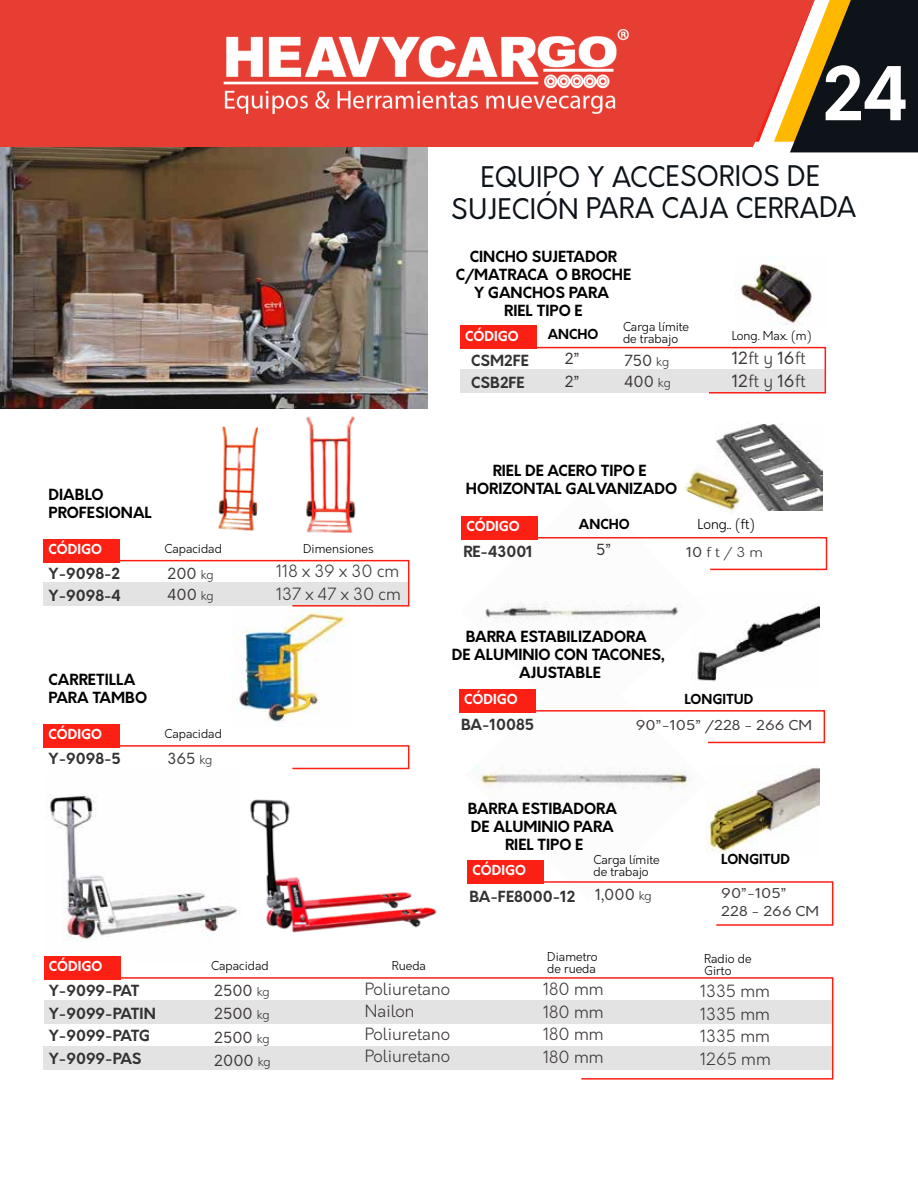
<style>
.page{position:relative;width:918px;height:1188px;background:#fff}
.page>*{position:absolute;margin:0;border:0;box-sizing:border-box;transform-origin:0 0}
.t1{font:700 72.15px "Orkney";color:#fff}
.t2{font:27.75px/31.7px "Orkney";letter-spacing:-.005em;color:#0d1319;text-align:center;scale:.96 1}
.t3{font:300 16.5px/22.5px "Orkney";color:#3d3938}
.t4{font:700 15px/18px "Orkney";color:#000;text-align:center}
.t5{font:700 15px/22.5px "Orkney";color:#333}
.t6{font:15px/23.2px "Orkney";color:#3d3938}
.t7{font:700 15px/22.5px "Orkney";letter-spacing:-.05em;color:#333}
.t8{font:15px/22.5px "Orkney";color:#333}
.t9{font:700 13.5px "Orkney";color:#fff}
.t10{font:700 13.5px "Orkney";color:#000}
.t11{font:300 13.5px "Orkney";color:#000}
.t12{font:13.35px/18.6px "Orkney";color:#3d3938;scale:1.13 1}
.t13{font:300 13.35px "Orkney";color:#3d3938;scale:1.13 1}
.t14{font:300 12px/12px "Orkney";color:#000}
.s1{font-weight:300;font-size:12px}
.s2{font-weight:400}
</style>
<div class="page">
<img style="left:49px;top:795px;width:190px;height:147px">
<img style="left:707px;top:766px;width:113px;height:86px">
<img style="left:467px;top:765px;width:240px;height:115px">
<img style="left:708px;top:605px;width:112px;height:77px">
<img style="left:485px;top:601px;width:223px;height:80px">
<img style="left:735px;top:257px;width:77px;height:69px">
<svg style="left:790px;top:0;width:128px;height:152px;background:#26261b"></svg>
<img style="left:0;top:147px;width:427px;height:262px">
<div style="left:460px;top:326px;width:77px;height:23px;background:#fb1f14"></div>
<svg style="left:460px;top:346px;width:367px;height:48px"></svg>
<div style="left:461px;top:516px;width:77px;height:23px;background:#fb1f14"></div>
<svg style="left:461px;top:537px;width:367px;height:34px"></svg>
<img style="left:715px;top:424px;width:107px;height:87px">
<img style="left:683px;top:462px;width:64px;height:51px">
<div style="left:459px;top:689px;width:77px;height:23px;background:#fb1f14"></div>
<svg style="left:459px;top:710px;width:367px;height:34px"></svg>
<div style="left:468px;top:860px;width:76px;height:23px;background:#fb1f14"></div>
<svg style="left:467px;top:880px;width:367px;height:46px"></svg>
<div style="left:44px;top:539px;width:76px;height:23px;background:#fb1f14"></div>
<svg style="left:43px;top:559px;width:367px;height:48px"></svg>
<img style="left:218px;top:426px;width:42px;height:105px">
<img style="left:306px;top:416px;width:50px;height:117px">
<div style="left:44px;top:724px;width:76px;height:23px;background:#fb1f14"></div>
<svg style="left:43px;top:744px;width:367px;height:26px"></svg>
<img style="left:232px;top:609px;width:116px;height:113px">
<div style="left:44px;top:956px;width:77px;height:23px;background:#fb1f14"></div>
<svg style="left:43px;top:977px;width:791px;height:103px"></svg>
<img style="left:250px;top:799px;width:187px;height:134px">
<div style="left:0;top:0;width:814px;height:147px;background:#e63e32"></div>
<img style="left:223px;top:29px;width:406px;height:86px">
<h1 class="t1" style="left:822px;top:45px;width:88px">24</h1>
<p class="t4" style="left:49px;top:486px;width:105px;text-align:left">DIABLO<br>PROFESIONAL</p>
<p class="t9" style="left:49px;top:540px;width:55px">CÓDIGO</p>
<p class="t14" style="left:164px;top:542px;width:59px">Capacidad</p>
<p class="t5" style="left:49px;top:562px;width:74px">Y-9098-2<br>Y-9098-4</p>
<p class="t6" style="left:167px;top:563px;width:48px;line-height:21px">200 <span class="s1">kg<br></span>400 <span class="s1">kg</span></p>
<p class="t4" style="left:49px;top:671px;width:100px;text-align:left">CARRETILLA<br>PARA TAMBO</p>
<p class="t9" style="left:49px;top:725px;width:55px">CÓDIGO</p>
<p class="t14" style="left:164px;top:728px;width:59px">Capacidad</p>
<p class="t5" style="left:49px;top:748px;width:74px">Y-9098-5</p>
<p class="t6" style="left:167px;top:747px;width:46px">365 <span class="s1">kg</span></p>
<p class="t14" style="left:303px;top:543px;width:72px">Dimensiones</p>
<p class="t3" style="left:276px;top:560px;width:126px">118 x 39 x 30 cm<br>137 x 47 x 30 cm</p>
<h2 class="t2" style="left:451px;top:161px;width:424px">EQUIPO Y ACCESORIOS DE<br>SUJECIÓN PARA CAJA CERRADA</h2>
<p class="t4" style="left:456px;top:248px;width:177px">CINCHO SUJETADOR<br>C/MATRACA O BROCHE<br>Y GANCHOS PARA<br>RIEL TIPO E</p>
<p class="t9" style="left:465px;top:327px;width:55px">CÓDIGO</p>
<p class="t10" style="left:548px;top:325px;width:52px">ANCHO</p>
<p class="t14" style="left:623px;top:320px;width:68px">Carga límite de trabajo</p>
<p class="t5" style="left:471px;top:349px;width:59px">CSM2FE<br>CSB2FE</p>
<p class="t8" style="left:565px;top:348px;width:16px">2”<br>2”</p>
<p class="t6" style="left:625px;top:350px;width:48px;line-height:21px">750 <span class="s1">kg<br></span>400 <span class="s1">kg</span></p>
<p class="t14" style="left:732px;top:330px;width:81px">Long. Max. (m)</p>
<p class="t3" style="left:732px;top:347px;width:76px"><span class="s2">12</span>ft y <span class="s2">16</span>ft<br><span class="s2">12</span>ft y <span class="s2">16</span>ft</p>
<p class="t4" style="left:466px;top:462px;width:213px">RIEL DE ACERO TIPO E<br>HORIZONTAL GALVANIZADO</p>
<p class="t9" style="left:466px;top:517px;width:55px">CÓDIGO</p>
<p class="t10" style="left:579px;top:515px;width:52px">ANCHO</p>
<p class="t5" style="left:463px;top:541px;width:71px">RE-43001</p>
<p class="t8" style="left:596px;top:538px;width:17px">5”</p>
<p class="t13" style="left:686px;top:544px;width:69px"><span class="s2">10</span> f t / 3 m</p>
<p class="t11" style="left:698px;top:516px;width:59px">Long.. (ft)</p>
<p class="t4" style="left:452px;top:628px;width:214px">BARRA ESTABILIZADORA<br>DE ALUMINIO CON TACONES,<br>AJUSTABLE</p>
<p class="t9" style="left:464px;top:690px;width:55px">CÓDIGO</p>
<p class="t10" style="left:685px;top:690px;width:70px">LONGITUD</p>
<p class="t5" style="left:461px;top:714px;width:74px">BA-10085</p>
<p class="t12" style="left:636px;top:717px;width:157px">90”-105” /228 - 266 CM</p>
<p class="t4" style="left:468px;top:800px;width:151px">BARRA ESTIBADORA<br>DE ALUMINIO PARA<br>RIEL TIPO E</p>
<p class="t9" style="left:473px;top:861px;width:55px">CÓDIGO</p>
<p class="t10" style="left:721px;top:850px;width:70px">LONGITUD</p>
<p class="t14" style="left:594px;top:854px;width:68px">Carga límite de trabajo</p>
<p class="t6" style="left:595px;top:883px;width:58px">1,000 <span class="s1">kg</span></p>
<p class="t5" style="left:470px;top:885px;width:107px">BA-FE8000-12</p>
<p class="t12" style="left:721px;top:884px;width:88px">90”-105”<br>228 - 266 CM</p>
<p class="t9" style="left:49px;top:957px;width:55px">CÓDIGO</p>
<p class="t14" style="left:211px;top:960px;width:59px">Capacidad</p>
<p class="t7" style="left:49px;top:980px;width:108px">Y-9099-PAT<br>Y-9099-PATIN<br>Y-9099-PATG<br>Y-9099-PAS</p>
<p class="t6" style="left:214px;top:979px;width:58px;text-align:justify">2500 <span class="s1">kg </span>2500 <span class="s1">kg </span>2500 <span class="s1">kg </span>2000 <span class="s1">kg</span></p>
<p class="t14" style="left:392px;top:960px;width:36px">Rueda</p>
<p class="t3" style="left:365px;top:978px;width:87px">Poliuretano<br>Nailon<br>Poliuretano<br>Poliuretano</p>
<p class="t14" style="left:547px;top:951px;width:52px">Diametro de rueda</p>
<p class="t3" style="left:543px;top:978px;width:62px;text-align:justify">180 mm 180 mm 180 mm 180 mm</p>
<p class="t14" style="left:704px;top:953px;width:49px">Radio de<br>Girto</p>
<p class="t3" style="left:700px;top:980px;width:72px;text-align:justify">1335 mm 1335 mm 1335 mm 1265 mm</p>
</div>
